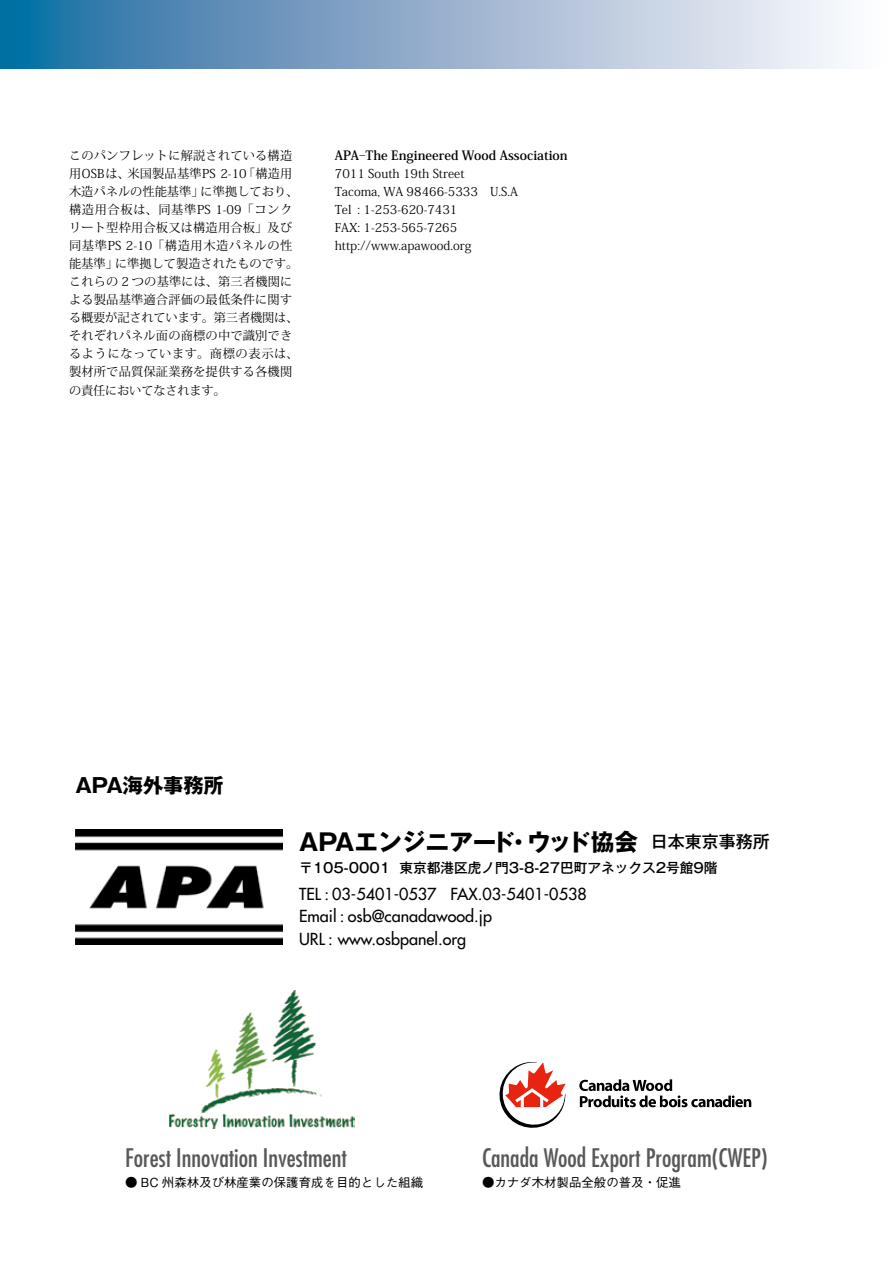
<style>
.page{position:relative;width:893px;height:1263px;background:#fff}
.page>*{position:absolute;margin:0;border:0;box-sizing:border-box;transform-origin:0 0}
.t1{font:condensed 24.9px "Futura";color:#595757}
.t2{font:700 23.7px "Gothic MB101 Pro";color:#000}
.t3{font:700 20.25px "Gothic MB101 Pro";color:#000}
.t4{font:16.2px/22.4px "Futura";color:#000}
.t5{font:500 13.65px "Gothic MB101 Pro";color:#000}
.t6{font:700 12.75px "Koz Min Pro";color:#000}
.t7{font:500 12.45px "Gothic BBB Pro";color:#000}
.t8{font:12.15px/18px "Koz Min Pro";letter-spacing:.015em;color:#000}
.s1{font-weight:500;font-size:16.95px}
</style>
<div class="page">
<svg style="left:0;top:0;width:840px;height:68px;background:#8aadcb"></svg>
<img style="left:170px;top:990px;width:185px;height:139px">
<svg style="left:499px;top:1062px;width:67px;height:66px"></svg>
<svg style="left:579px;top:1079px;width:172px;height:28px"></svg>
<img style="left:75px;top:830px;width:207px;height:114px">
<p class="t8" style="left:69px;top:146px;width:231px">このパンフレットに解説されている構造用OSB は、米国製品基準PS 2-10「構造用木造パネルの性能基準」に準拠しており、構造用合板は、同基準PS 1-09「コンクリート型枠用合板又は構造用合板」及び同基準PS 2-10「構造用木造パネルの性能基準」に準拠して製造されたものです。これらの 2 つの基準には、第三者機関による製品基準適合評価の最低条件に関する概要が記されています。第三者機関は、それぞれパネル面の商標の中で識別できるようになっています。商標の表示は、製材所で品質保証業務を提供する各機関の責任においてなされます。</p>
<p class="t6" style="left:335px;top:146px;width:234px">APA-The Engineered Wood Association</p>
<p class="t8" style="left:335px;top:164px;width:185px">7011 South 19th Street<br>Tacoma, WA 98466-5333　U.S.A<br>Tel : 1-253-620-7431<br>FAX: 1-253-565-7265 http://www.apawood.org</p>
<h3 class="t3" style="left:75px;top:768px;width:150px">APA海外事務所</h3>
<h2 class="t2" style="left:299px;top:822px;width:472px">APAエンジニアード・ウッド協会 <span class="s1">日本東京事務所</span></h2>
<p class="t5" style="left:299px;top:856px;width:420px">〒105-0001 東京都港区虎ノ門3-8-27巴町アネックス2号館9階</p>
<h3 class="t4" style="left:299px;top:883px;width:289px">TEL : 03-5401-0537 FAX.03-5401-0538<br>Email : osb@canadawood.jp<br>URL : www.osbpanel.org</h3>
<h1 class="t1" style="left:125px;top:1142px;width:223px">Forest Innovation Investment</h1>
<p class="t7" style="left:125px;top:1173px;width:299px">● BC 州森林及び林産業の保護育成を目的とした組織</p>
<h1 class="t1" style="left:482px;top:1142px;width:287px">Canada Wood Export Program(CWEP)</h1>
<p class="t7" style="left:482px;top:1173px;width:200px">●カナダ木材製品全般の普及・促進</p>
</div>
